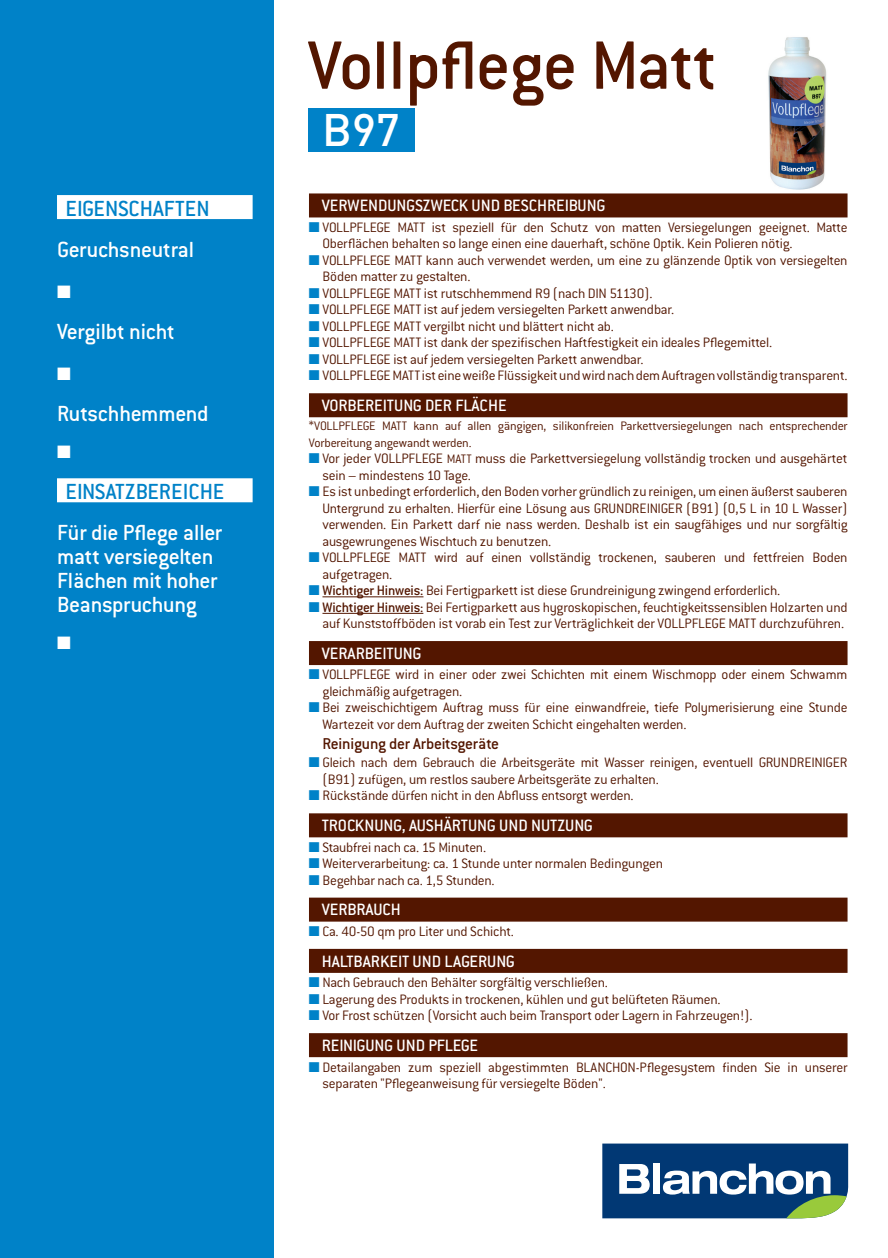
<style>
.page{position:relative;width:888px;height:1258px;background:#fff}
.page>*{position:absolute;margin:0;border:0;box-sizing:border-box;transform-origin:0 0}
.t1{font:500 75px "Conduit ITC";letter-spacing:-.015em;color:#531600}
.t2{font:500 45px "DIN";color:#fff}
.t3{font:500 24px/24px "Conduit ITC";letter-spacing:-.015em;color:#fff}
.t4{font:500 24px "Conduit ITC";color:#0082c8}
.t5{font:500 18px "Conduit ITC";color:#fff}
.t6{font:18px "Zapf Dingbats ITC";color:#fff}
.t7{font:500 17.25px "Conduit ITC";letter-spacing:-.015em;color:#531600}
.t8{font:300 15px/16.5px "Conduit ITC";letter-spacing:-.015em;color:#531600}
.t9{font:300 13.5px/16.5px "Conduit ITC";letter-spacing:-.015em;color:#531600}
.s1{color:#0082c8}
.s2{font-size:13.5px}
.s3{font-weight:500}
</style>
<div class="page">
<img style="left:768px;top:37px;width:59px;height:153px">
<div style="left:0;top:0;width:274px;height:1258px;background:#0082c8"></div>
<div style="left:309px;top:193px;width:538px;height:24px;background:#531600"></div>
<div style="left:309px;top:393px;width:538px;height:24px;background:#531600"></div>
<hr style="left:322px;top:596px;width:101px;height:1px;background:#531600">
<hr style="left:322px;top:613px;width:101px;height:1px;background:#531600">
<div style="left:309px;top:641px;width:538px;height:24px;background:#531600"></div>
<div style="left:309px;top:813px;width:538px;height:24px;background:#531600"></div>
<div style="left:309px;top:897px;width:538px;height:24px;background:#531600"></div>
<div style="left:309px;top:949px;width:538px;height:24px;background:#531600"></div>
<div style="left:309px;top:1033px;width:538px;height:24px;background:#531600"></div>
<svg style="left:602px;top:1143px;width:246px;height:75px"></svg>
<div style="left:57px;top:195px;width:196px;height:24px;background:#fff"></div>
<div style="left:57px;top:478px;width:196px;height:24px;background:#fff"></div>
<div style="left:308px;top:109px;width:106px;height:43px;background:#0082c8"></div>
<h3 class="t4" style="left:66px;top:195px;width:146px">EIGENSCHAFTEN</h3>
<h3 class="t3" style="left:57px;top:237px;width:139px">Geruchsneutral</h3>
<p class="t6" style="left:57px;top:283px;width:15px">■</p>
<h3 class="t3" style="left:57px;top:319px;width:119px">Vergilbt nicht</h3>
<p class="t6" style="left:57px;top:365px;width:15px">■</p>
<h3 class="t3" style="left:57px;top:401px;width:153px">Rutschhemmend</h3>
<p class="t6" style="left:57px;top:443px;width:15px">■</p>
<h3 class="t4" style="left:66px;top:478px;width:160px">EINSATZBEREICHE</h3>
<h3 class="t3" style="left:57px;top:520px;width:167px">Für die Pflege aller matt versiegelten<br>Flächen mit hoher<br>Beanspruchung</h3>
<p class="t6" style="left:57px;top:634px;width:15px">■</p>
<h1 class="t1" style="left:308px;top:23px;width:411px">Vollpflege Matt</h1>
<h2 class="t2" style="left:322px;top:101px;width:79px">B97</h2>
<p class="t5" style="left:322px;top:195px;width:285px">VERWENDUNGSZWECK UND BESCHREIBUNG</p>
<p class="t8" style="left:322px;top:219px;width:527px;text-indent:-14px"><span class="s1">■</span> VOLLPFLEGE MATT ist speziell für den Schutz von matten Versiegelungen geeignet. Matte<br>Oberflächen behalten so lange einen eine dauerhaft, schöne Optik. Kein Polieren nötig.</p>
<p class="t8" style="left:322px;top:252px;width:527px;text-indent:-14px"><span class="s1">■</span> VOLLPFLEGE MATT kann auch verwendet werden, um eine zu glänzende Optik von versiegelten<br>Böden matter zu gestalten.</p>
<p class="t8" style="left:309px;top:285px;width:345px"><span class="s1">■</span> VOLLPFLEGE MATT ist rutschhemmend R9 (nach DIN 51130).</p>
<p class="t8" style="left:309px;top:301px;width:367px"><span class="s1">■</span> VOLLPFLEGE MATT ist auf jedem versiegelten Parkett anwendbar.</p>
<p class="t8" style="left:309px;top:318px;width:306px"><span class="s1">■</span> VOLLPFLEGE MATT vergilbt nicht und blättert nicht ab.</p>
<p class="t8" style="left:309px;top:334px;width:465px"><span class="s1">■</span> VOLLPFLEGE MATT ist dank der spezifischen Haftfestigkeit ein ideales Pflegemittel.</p>
<p class="t8" style="left:309px;top:351px;width:336px"><span class="s1">■</span> VOLLPFLEGE ist auf jedem versiegelten Parkett anwendbar.</p>
<p class="t8" style="left:309px;top:367px;width:540px"><span class="s1">■</span> VOLLPFLEGE MATT ist eine weiße Flüssigkeit und wird nach dem Auftragen vollständig transparent.</p>
<p class="t5" style="left:322px;top:395px;width:186px">VORBEREITUNG DER FLÄCHE</p>
<p class="t9" style="left:309px;top:418px;width:540px">*VOLLPFLEGE MATT kann auf allen gängigen, silikonfreien Parkettversiegelungen nach entsprechender<br>Vorbereitung angewandt werden.</p>
<p class="t8" style="left:322px;top:450px;width:527px;text-indent:-14px"><span class="s1">■</span> Vor jeder VOLLPFLEGE <span class="s2">MATT</span> muss die Parkettversiegelung vollständig trocken und ausgehärtet sein – mindestens 10 Tage.</p>
<p class="t8" style="left:322px;top:483px;width:527px;text-align:justify;text-indent:-14px"><span class="s1">■</span> Es ist unbedingt erforderlich, den Boden vorher gründlich zu reinigen, um einen äußerst sauberen Untergrund zu erhalten. Hierfür eine Lösung aus GRUNDREINIGER (B91) (0,5 L in 10 L Wasser) verwenden. Ein Parkett darf nie nass werden. Deshalb ist ein saugfähiges und nur sorgfältig ausgewrungenes Wischtuch zu benutzen.</p>
<p class="t8" style="left:322px;top:549px;width:527px;text-indent:-14px"><span class="s1">■</span> VOLLPFLEGE MATT wird auf einen vollständig trockenen, sauberen und fettfreien Boden aufgetragen.</p>
<p class="t8" style="left:309px;top:582px;width:473px"><span class="s1">■</span> <span class="s3">Wichtiger Hinweis:</span> Bei Fertigparkett ist diese Grundreinigung zwingend erforderlich.</p>
<p class="t8" style="left:309px;top:599px;width:540px;text-align:right"><span class="s1">■</span> <span class="s3">Wichtiger Hinweis:</span> Bei Fertigparkett aus hygroskopischen, feuchtigkeitssensiblen Holzarten und auf Kunststoffböden ist vorab ein Test zur Verträglichkeit der VOLLPFLEGE MATT durchzuführen.</p>
<p class="t5" style="left:322px;top:643px;width:101px">VERARBEITUNG</p>
<p class="t8" style="left:322px;top:666px;width:527px;text-indent:-14px"><span class="s1">■</span> VOLLPFLEGE wird in einer oder zwei Schichten mit einem Wischmopp oder einem Schwamm gleichmäßig aufgetragen.</p>
<p class="t8" style="left:322px;top:699px;width:527px;text-indent:-14px"><span class="s1">■</span> Bei zweischichtigem Auftrag muss für eine einwandfreie, tiefe Polymerisierung eine Stunde<br>Wartezeit vor dem Auftrag der zweiten Schicht eingehalten werden.</p>
<p class="t7" style="left:322px;top:734px;width:178px">Reinigung der Arbeitsgeräte</p>
<p class="t8" style="left:322px;top:754px;width:527px;text-indent:-14px"><span class="s1">■</span> Gleich nach dem Gebrauch die Arbeitsgeräte mit Wasser reinigen, eventuell GRUNDREINIGER (B91) zufügen, um restlos saubere Arbeitsgeräte zu erhalten.</p>
<p class="t8" style="left:309px;top:787px;width:326px"><span class="s1">■</span> Rückstände dürfen nicht in den Abfluss entsorgt werden.</p>
<p class="t5" style="left:322px;top:815px;width:273px">TROCKNUNG, AUSHÄRTUNG UND NUTZUNG</p>
<p class="t8" style="left:309px;top:839px;width:179px"><span class="s1">■</span> Staubfrei nach ca. 15 Minuten.</p>
<p class="t8" style="left:309px;top:855px;width:356px"><span class="s1">■</span> Weiterverarbeitung: ca. 1 Stunde unter normalen Bedingungen</p>
<p class="t8" style="left:309px;top:872px;width:187px"><span class="s1">■</span> Begehbar nach ca. 1,5 Stunden.</p>
<p class="t5" style="left:322px;top:899px;width:81px">VERBRAUCH</p>
<p class="t8" style="left:309px;top:923px;width:207px"><span class="s1">■</span> Ca. 40-50 qm pro Liter und Schicht.</p>
<p class="t5" style="left:322px;top:951px;width:195px">HALTBARKEIT UND LAGERUNG</p>
<p class="t8" style="left:309px;top:974px;width:301px"><span class="s1">■</span> Nach Gebrauch den Behälter sorgfältig verschließen.</p>
<p class="t8" style="left:309px;top:991px;width:413px"><span class="s1">■</span> Lagerung des Produkts in trockenen, kühlen und gut belüfteten Räumen.</p>
<p class="t8" style="left:309px;top:1007px;width:445px"><span class="s1">■</span> Vor Frost schützen (Vorsicht auch beim Transport oder Lagern in Fahrzeugen!).</p>
<p class="t5" style="left:322px;top:1035px;width:158px">REINIGUNG UND PFLEGE</p>
<p class="t8" style="left:322px;top:1058px;width:527px;text-indent:-14px"><span class="s1">■</span> Detailangaben zum speziell abgestimmten BLANCHON-Pflegesystem finden Sie in unserer separaten "Pflegeanweisung für versiegelte Böden".</p>
</div>
